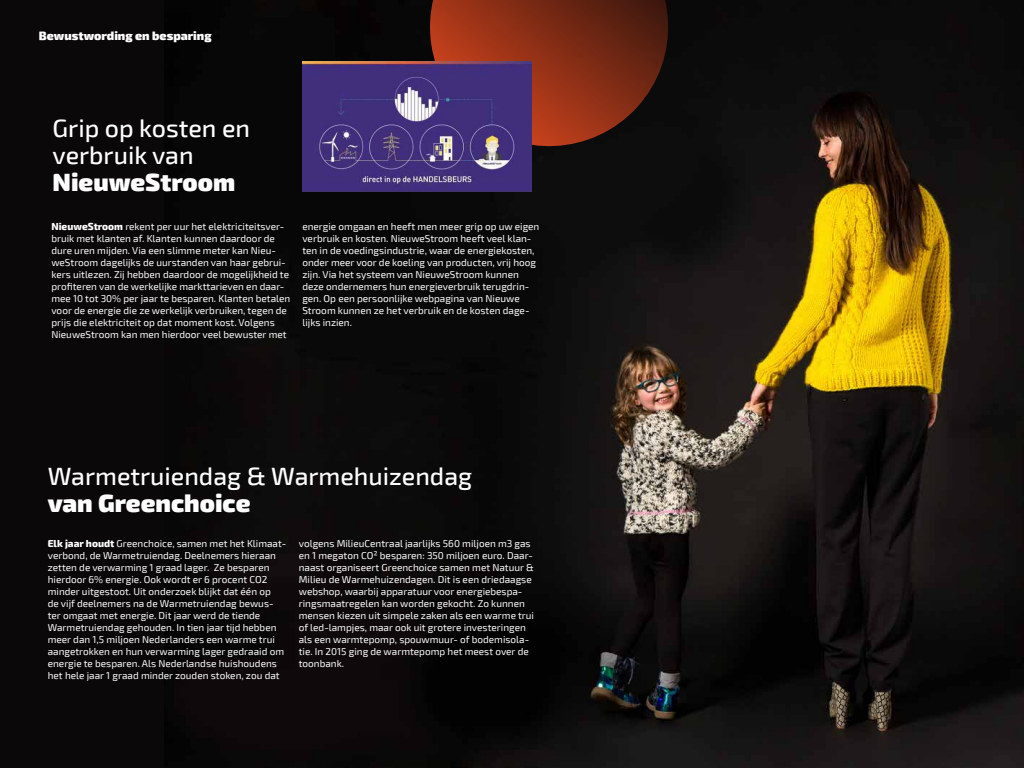
<style>
.page{position:relative;width:1024px;height:768px;background:#fff}
.page>*{position:absolute;margin:0;border:0;box-sizing:border-box;transform-origin:0 0}
.t1{font:500 25px/27px "Exo 2";color:#fff}
.t2{font:900 25px "Exo 2";color:#fff}
.t3{font:900 12px "Exo 2";color:#fff}
.t4{font:10px/12px "Exo 2";color:#fff}
.s1{font-weight:800}
</style>
<div class="page">
<div style="left:0;top:0;width:556px;height:768px;background:#0a0809"></div>
<img style="left:481px;top:1px;width:543px;height:767px">
<svg style="left:430px;top:0;width:251px;height:159px"></svg>
<img style="left:302px;top:61px;width:230px;height:131px">
<p class="t3" style="left:39px;top:28px;width:174px">Bewustwording en besparing</p>
<h1 class="t1" style="left:53px;top:116px;width:199px">Grip op kosten en verbruik van</h1>
<h1 class="t2" style="left:53px;top:167px;width:184px">NieuweStroom</h1>
<p class="t4" style="left:51px;top:221px;width:240px"><span class="s1">NieuweStroom</span> rekent per uur het elektriciteitsver&shy;bruik met klanten af. Klanten kunnen daardoor de dure uren mijden. Via een slimme meter kan Nieu&shy;weStroom dagelijks de uurstanden van haar gebrui&shy;kers uitlezen. Zij hebben daardoor de mogelijkheid te profiteren van de werkelijke markttarieven en daar&shy;mee 10 tot 30% per jaar te besparen. Klanten betalen voor de energie die ze werkelijk verbruiken, tegen de prijs die elektriciteit op dat moment kost. Volgens NieuweStroom kan men hierdoor veel bewuster met</p>
<p class="t4" style="left:302px;top:221px;width:239px">energie omgaan en heeft men meer grip op uw eigen verbruik en kosten. NieuweStroom heeft veel klan&shy;ten in de voedingsindustrie, waar de energiekosten, onder meer voor de koeling van producten, vrij hoog zijn. Via het systeem van NieuweStroom kunnen deze ondernemers hun energieverbruik terugdrin&shy;gen. Op een persoonlijke webpagina van Nieuwe Stroom kunnen ze het verbruik en de kosten dage&shy;lijks inzien.</p>
<h1 class="t1" style="left:48px;top:464px;width:426px">Warmetruiendag &amp; Warmehuizendag</h1>
<h1 class="t2" style="left:48px;top:488px;width:204px">van Greenchoice</h1>
<p class="t4" style="left:48px;top:538px;width:240px"><span class="s1">Elk jaar houdt</span> Greenchoice, samen met het Klimaat&shy;verbond, de Warmetruiendag. Deelnemers hieraan zetten de verwarming 1 graad lager. Ze besparen hierdoor 6% energie. Ook wordt er 6 procent CO2 minder uitgestoot. Uit onderzoek blijkt dat één op<br>de vijf deelnemers na de Warmetruiendag bewus&shy;ter omgaat met energie. Dit jaar werd de tiende Warmetruiendag gehouden. In tien jaar tijd hebben meer dan 1,5 miljoen Nederlanders een warme trui aangetrokken en hun verwarming lager gedraaid om energie te besparen. Als Nederlandse huishoudens het hele jaar 1 graad minder zouden stoken, zou dat</p>
<p class="t4" style="left:299px;top:538px;width:237px">volgens MilieuCentraal jaarlijks 560 miljoen m3 gas en 1 megaton CO² besparen: 350 miljoen euro. Daar&shy;naast organiseert Greenchoice samen met Natuur &amp; Milieu de Warmehuizendagen. Dit is een driedaagse webshop, waarbij apparatuur voor energiebespa&shy;ringsmaatregelen kan worden gekocht. Zo kunnen mensen kiezen uit simpele zaken als een warme trui of led-lampjes, maar ook uit grotere investeringen als een warmtepomp, spouwmuur- of bodemisola&shy;tie. In 2015 ging de warmtepomp het meest over de toonbank.</p>
</div>
